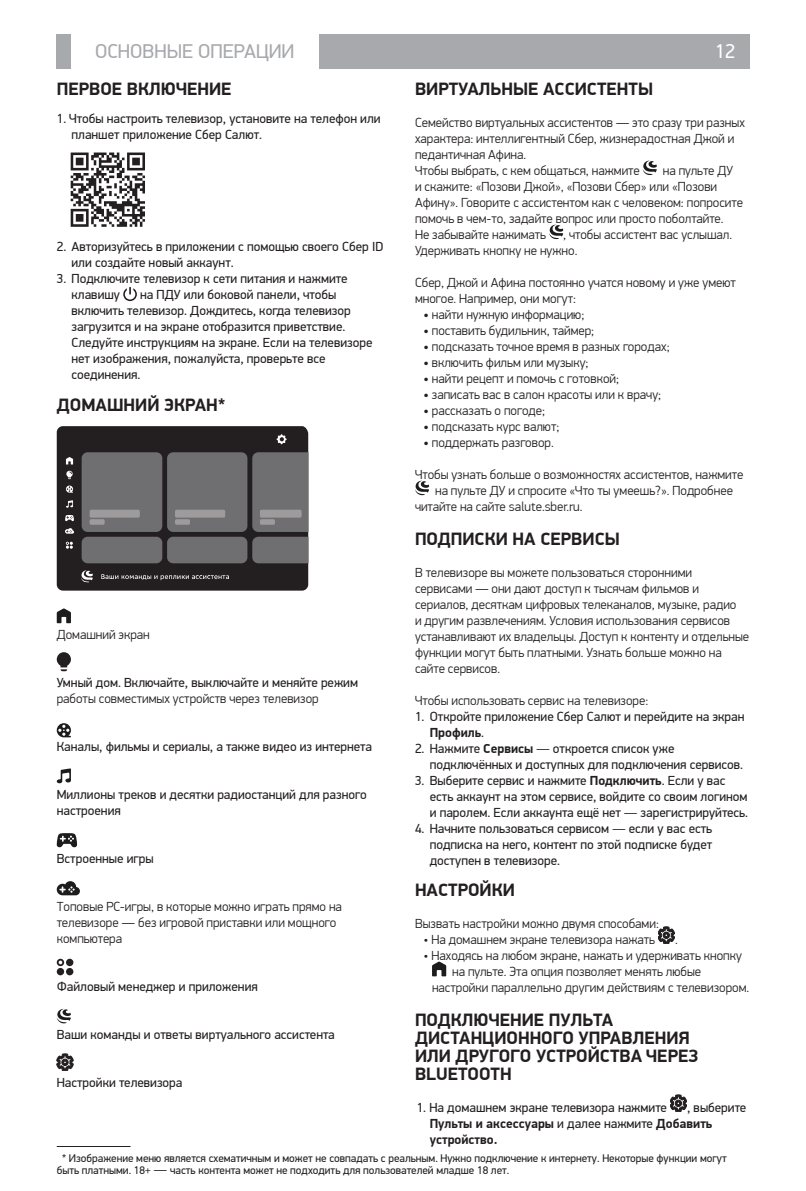
<style>
.page{position:relative;width:806px;height:1191px;background:#fff}
.page>*{position:absolute;margin:0;border:0;box-sizing:border-box;transform-origin:0 0}
.t1{font:20px "PF Din Display Pro";color:#a8a9ad}
.t2{font:20px "PF Din Display Pro";color:#fff}
.head_1{font:700 18px/18px "PF Din Display Pro";color:#231f20}
.head_1-2{font:300 13.2px/16px "PF Din Display Pro";color:#231f20}
.head_1-3{font:13.2px/16px "PF Din Display Pro";color:#231f20}
.text{font:13.2px/16px "PF Din Display Pro";color:#231f20}
.head_1-4{font:700 13.2px/16px "PF Din Display Pro";color:#231f20}
.text_table{font:11.2px/12px "PF Din Display Pro";color:#231f20}
.s1{font-weight:400}
.s2{font-weight:700}
.s3{font-weight:300}
.s4{font-weight:300;font-size:13.2px}
</style>
<div class="page">
<div style="left:57px;top:34px;width:14px;height:34px;background:#a8a9ad"></div>
<div style="left:319px;top:34px;width:429px;height:34px;background:#a8a9ad"></div>
<svg style="left:71px;top:152px;width:74px;height:75px"></svg>
<svg style="left:123px;top:287px;width:14px;height:14px"></svg>
<div style="left:57px;top:426px;width:251px;height:164px;background:#231f20"></div>
<svg style="left:276px;top:434px;width:10px;height:10px"></svg>
<svg style="left:81px;top:570px;width:12px;height:12px"></svg>
<div style="left:82px;top:452px;width:80px;height:80px;background:#6f6f72;border-radius:6px"></div>
<div style="left:167px;top:452px;width:80px;height:80px;background:#6f6f72;border-radius:6px"></div>
<div style="left:82px;top:537px;width:80px;height:26px;background:#6f6f72;border-radius:6px"></div>
<div style="left:167px;top:537px;width:80px;height:26px;background:#6f6f72;border-radius:6px"></div>
<svg style="left:252px;top:452px;width:56px;height:111px"></svg>
<div style="left:90px;top:510px;width:50px;height:7px;background:#9e9b9d;border-radius:2px"></div>
<div style="left:90px;top:519px;width:15px;height:6px;background:#9e9b9d;border-radius:2px"></div>
<div style="left:175px;top:510px;width:50px;height:7px;background:#9e9b9d;border-radius:2px"></div>
<div style="left:175px;top:519px;width:15px;height:6px;background:#9e9b9d;border-radius:2px"></div>
<div style="left:260px;top:510px;width:41px;height:7px;background:#9e9b9d;border-radius:2px"></div>
<div style="left:260px;top:519px;width:15px;height:6px;background:#9e9b9d;border-radius:2px"></div>
<svg style="left:101px;top:574px;width:128px;height:6px"></svg>
<svg style="left:66px;top:500px;width:7px;height:8px"></svg>
<svg style="left:65px;top:515px;width:9px;height:6px"></svg>
<svg style="left:66px;top:485px;width:7px;height:7px"></svg>
<svg style="left:66px;top:457px;width:7px;height:7px"></svg>
<svg style="left:66px;top:471px;width:7px;height:8px"></svg>
<svg style="left:65px;top:528px;width:9px;height:5px"></svg>
<svg style="left:66px;top:542px;width:7px;height:7px"></svg>
<svg style="left:57px;top:608px;width:14px;height:15px"></svg>
<svg style="left:56px;top:652px;width:15px;height:19px"></svg>
<svg style="left:57px;top:723px;width:14px;height:14px"></svg>
<svg style="left:57px;top:768px;width:14px;height:15px"></svg>
<svg style="left:57px;top:833px;width:20px;height:15px"></svg>
<svg style="left:57px;top:881px;width:23px;height:14px"></svg>
<svg style="left:57px;top:958px;width:7px;height:8px"></svg>
<div style="left:57px;top:968px;width:7px;height:7px;background:#231f20;border-radius:50%"></div>
<div style="left:66px;top:958px;width:7px;height:8px;background:#231f20;border-radius:50%"></div>
<div style="left:66px;top:968px;width:7px;height:7px;background:#231f20;border-radius:50%"></div>
<svg style="left:59px;top:960px;width:3px;height:4px"></svg>
<svg style="left:57px;top:1008px;width:14px;height:15px"></svg>
<svg style="left:57px;top:1053px;width:16px;height:17px"></svg>
<svg style="left:642px;top:160px;width:14px;height:15px"></svg>
<svg style="left:549px;top:224px;width:14px;height:15px"></svg>
<svg style="left:415px;top:480px;width:14px;height:15px"></svg>
<svg style="left:658px;top:926px;width:16px;height:17px"></svg>
<svg style="left:432px;top:961px;width:14px;height:15px"></svg>
<svg style="left:670px;top:1094px;width:16px;height:17px"></svg>
<hr style="left:57px;top:1146px;width:73px;height:1px;background:#231f20">
<h1 class="t1" style="left:95px;top:39px;width:201px">ОСНОВНЫЕ ОПЕРАЦИИ</h1>
<h1 class="t2" style="left:714px;top:39px;width:21px">12</h1>
<p class="head_1" style="left:57px;top:80px;width:176px">ПЕРВОЕ ВКЛЮЧЕНИЕ</p>
<p class="text" style="left:71px;top:111px;width:310px;text-indent:-15px">1. Чтобы настроить телевизор, установите на телефон или планшет приложение Сбер Салют.</p>
<p class="head_1" style="left:415px;top:80px;width:239px">ВИРТУАЛЬНЫЕ АССИСТЕНТЫ</p>
<p class="head_1-2" style="left:415px;top:115px;width:331px">Семейство виртуальных ассистентов — это сразу три разных характера: интеллигентный Сбер, жизнерадостная Джой и педантичная Афина.</p>
<p class="head_1-2" style="left:415px;top:163px;width:226px">Чтобы выбрать, с кем общаться, нажмите</p>
<p class="head_1-2" style="left:415px;top:163px;width:329px;text-indent:247px">на пульте ДУ и скажите: «Позови Джой», «Позови Сбер» или «Позови Афину». Говорите с ассистентом как с человеком: попросите помочь в чем-то, задайте вопрос или просто поболтайте.<br>Не забывайте нажимать</p>
<p class="head_1-2" style="left:415px;top:227px;width:318px;text-indent:148px">, чтобы ассистент вас услышал.<br>Удерживать кнопку не нужно.</p>
<p class="head_1-2" style="left:415px;top:275px;width:322px">Сбер, Джой и Афина постоянно учатся новому и уже умеют многое. Например, они могут:</p>
<p class="head_1-2" style="left:423px;top:307px;width:162px"><span class="s1">•</span> найти нужную информацию;</p>
<p class="head_1-2" style="left:423px;top:323px;width:172px"><span class="s1">•</span> поставить будильник, таймер;</p>
<p class="head_1-2" style="left:423px;top:339px;width:247px"><span class="s1">•</span> подсказать точное время в разных городах;</p>
<p class="head_1-2" style="left:423px;top:355px;width:166px"><span class="s1">•</span> включить фильм или музыку;</p>
<p class="head_1-2" style="left:423px;top:371px;width:197px"><span class="s1">•</span> найти рецепт и помочь с готовкой;</p>
<p class="head_1-2" style="left:423px;top:387px;width:239px"><span class="s1">•</span> записать вас в салон красоты или к врачу;</p>
<p class="head_1-2" style="left:423px;top:403px;width:123px"><span class="s1">•</span> рассказать о погоде;</p>
<p class="head_1-2" style="left:423px;top:419px;width:137px"><span class="s1">•</span> подсказать курс валют;</p>
<p class="head_1-2" style="left:423px;top:435px;width:132px"><span class="s1">•</span> поддержать разговор.</p>
<p class="head_1-2" style="left:415px;top:467px;width:329px">Чтобы узнать больше о возможностях ассистентов, нажмите</p>
<p class="head_1-2" style="left:435px;top:483px;width:299px">на пульте ДУ и спросите «Что ты умеешь?». Подробнее</p>
<p class="head_1-2" style="left:415px;top:499px;width:169px">читайте на сайте salute.sber.ru.</p>
<p class="head_1" style="left:415px;top:530px;width:206px">ПОДПИСКИ НА СЕРВИСЫ</p>
<p class="head_1-2" style="left:415px;top:565px;width:335px">В телевизоре вы можете пользоваться сторонними сервисами — они дают доступ к тысячам фильмов и сериалов, десяткам цифровых телеканалов, музыке, радио<br>и другим развлечениям. Условия использования сервисов устанавливают их владельцы. Доступ к контенту и отдельные функции могут быть платными. Узнать больше можно на сайте сервисов.</p>
<p class="head_1-2" style="left:415px;top:693px;width:235px">Чтобы использовать сервис на телевизоре:</p>
<p class="head_1-3" style="left:429px;top:709px;width:316px;text-indent:-15px">1. Откройте приложение Сбер Салют и перейдите на экран<br><span class="s2">Профиль</span>.</p>
<p class="head_1-3" style="left:429px;top:741px;width:315px;text-indent:-15px">2. Нажмите <span class="s2">Сервисы</span> <span class="s3">—</span> откроется список уже подключённых и доступных для подключения сервисов.</p>
<p class="head_1-3" style="left:429px;top:773px;width:319px;text-indent:-15px">3. Выберите сервис и нажмите <span class="s2">Подключить</span>. Если у вас есть аккаунт на этом сервисе, войдите со своим логином и паролем. Если аккаунта ещё нет <span class="s3">—</span> зарегистрируйтесь.</p>
<p class="head_1-3" style="left:429px;top:821px;width:284px;text-align:justify;text-indent:-15px">4. Начните пользоваться сервисом <span class="s3">—</span> если у вас есть подписка на него, контент по этой подписке будет доступен в телевизоре.</p>
<p class="head_1" style="left:415px;top:881px;width:101px">НАСТРОЙКИ</p>
<p class="head_1-2" style="left:415px;top:916px;width:245px">Вызвать настройки можно двумя способами:</p>
<p class="head_1-2" style="left:423px;top:932px;width:233px">• На домашнем экране телевизора нажать</p>
<p class="head_1-2" style="left:674px;top:932px;width:4px">.</p>
<p class="head_1-2" style="left:423px;top:948px;width:320px">• Находясь на любом экране, нажать и удерживать кнопку</p>
<p class="head_1-2" style="left:452px;top:964px;width:250px">на пульте. Эта опция позволяет менять любые</p>
<p class="head_1-2" style="left:432px;top:980px;width:318px">настройки параллельно другим действиям с телевизором.</p>
<p class="head_1" style="left:415px;top:1011px;width:285px">ПОДКЛЮЧЕНИЕ ПУЛЬТА<br>ДИСТАНЦИОННОГО УПРАВЛЕНИЯ<br>ИЛИ ДРУГОГО УСТРОЙСТВА ЧЕРЕЗ<br>BLUETOOTH</p>
<p class="head_1-3" style="left:416px;top:1100px;width:251px">1. На домашнем экране телевизора нажмите</p>
<p class="text" style="left:71px;top:239px;width:313px;text-indent:-15px">2. Авторизуйтесь в приложении с помощью своего Сбер ID или создайте новый аккаунт.</p>
<p class="text" style="left:71px;top:271px;width:277px;text-indent:-15px">3. Подключите телевизор к сети питания и нажмите клавишу</p>
<p class="text" style="left:71px;top:287px;width:302px;text-indent:68px">на ПДУ или боковой панели, чтобы включить телевизор. Дождитесь, когда телевизор загрузится и на экране отобразится приветствие.<br>Следуйте инструкциям на экране. Если на телевизоре нет изображения, пожалуйста, проверьте все соединения.</p>
<p class="head_1" style="left:57px;top:396px;width:170px">ДОМАШНИЙ ЭКРАН*</p>
<p class="head_1-2" style="left:57px;top:627px;width:95px">Домашний экран</p>
<p class="head_1-3" style="left:57px;top:675px;width:302px">Умный дом. Включайте, выключайте и меняйте режим <span class="s3">работы совместимых устройств через телевизор</span></p>
<p class="head_1-3" style="left:57px;top:739px;width:316px">Каналы, фильмы и сериалы, а также видео из интернета</p>
<p class="head_1-3" style="left:57px;top:787px;width:311px">Миллионы треков и десятки радиостанций для разного настроения</p>
<p class="head_1-3" style="left:57px;top:851px;width:98px">Встроенные игры</p>
<p class="head_1-2" style="left:57px;top:899px;width:286px">Топовые PC-игры, в которые можно играть прямо на телевизоре — без игровой приставки или мощного компьютера</p>
<p class="head_1-3" style="left:57px;top:979px;width:202px">Файловый менеджер и приложения</p>
<p class="head_1-3" style="left:57px;top:1027px;width:279px">Ваши команды и ответы виртуального ассистента</p>
<p class="head_1-3" style="left:57px;top:1075px;width:127px">Настройки телевизора</p>
<p class="head_1-4" style="left:429px;top:1100px;width:318px;text-indent:257px"><span class="s1">, выберите<br></span>Пульты и аксессуары <span class="s1">и далее нажмите</span> Добавить устройство.</p>
<p class="text_table" style="left:57px;top:1152px;width:671px;text-indent:5px">* Изображение меню является схематичным и может не совпадать с реальным. Нужно подключение к интернету. Некоторые функции могут быть платными. 18+ <span class="s4">—</span> часть контента может не подходить для пользователей младше 18 лет.</p>
</div>
